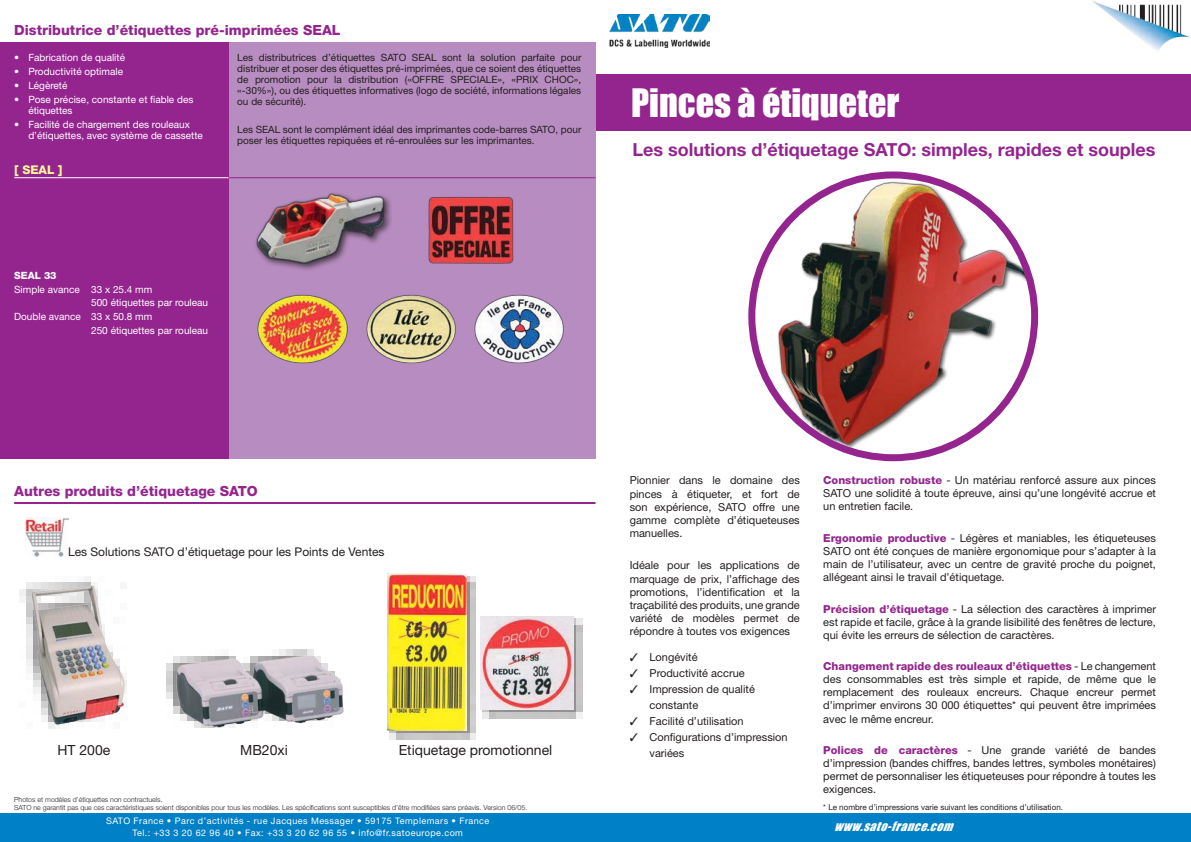
<style>
.page{position:relative;width:1191px;height:842px;background:#fff}
.page>*{position:absolute;margin:0;border:0;box-sizing:border-box;transform-origin:0 0}
.t1{font:36px "Impact";color:#fff}
.t2{font:700 18px "Helvetica Neue";color:#94258f}
.t3{font:800 14px "Helvetica Neue";color:#94258f}
.t4{font:14px "Helvetica Neue";color:#241f1f}
.t5{font:12px "Helvetica Neue";color:#241f1f}
.t6{font:italic 12px "Impact";color:#fff}
.t7{font:800 12px "Helvetica Neue";color:#fff89a}
.t8{font:11px/13px "Helvetica Neue";color:#241f1f;text-align:justify}
.t9{font:10px/11px "Helvetica Neue";color:#241f1f;text-align:justify}
.t10{font:10px/11px "Helvetica Neue";color:#fff}
.t11{font:800 10px "Helvetica Neue";color:#fff}
.t12{font:9px/11.8px "Helvetica Neue";letter-spacing:.05em;color:#fff;text-align:center}
.t13{font:8px "Helvetica Neue";color:#241f1f}
.t14{font:300 7px/8.4px "Helvetica Neue";color:#241f1f}
.s1{font-weight:800;color:#94258f}
</style>
<div class="page">
<div style="left:0;top:814px;width:1191px;height:28px;background:#0081c7"></div>
<img style="left:609px;top:14px;width:100px;height:33px">
<img style="left:1092px;top:1px;width:99px;height:50px">
<div style="left:595px;top:74px;width:596px;height:57px;background:#94258f"></div>
<svg style="left:752px;top:175px;width:282px;height:283px"></svg>
<img style="left:769px;top:179px;width:265px;height:271px">
<div style="left:748px;top:171px;width:290px;height:290px;border:7px solid #94258f;border-radius:50%"></div>
<div style="left:229px;top:43px;width:366px;height:416px;background:#b78cc0"></div>
<div style="left:0;top:43px;width:229px;height:416px;background:#94258f"></div>
<hr style="left:14px;top:177px;width:215px;height:1px;background:#fff">
<hr style="left:229px;top:178px;width:366px;height:1px;background:#94258f">
<img style="left:428px;top:196px;width:86px;height:68px">
<img style="left:257px;top:294px;width:91px;height:70px">
<img style="left:366px;top:294px;width:90px;height:70px">
<img style="left:474px;top:294px;width:90px;height:70px">
<img style="left:246px;top:177px;width:145px;height:93px">
<hr style="left:14px;top:502px;width:581px;height:2px;background:#94258f">
<img style="left:26px;top:518px;width:42px;height:38px">
<div style="left:19px;top:576px;width:107px;height:152px;background:#241f1f;opacity:.5"></div>
<img style="left:30px;top:585px;width:97px;height:141px">
<div style="left:167px;top:649px;width:174px;height:78px;background:#241f1f;opacity:.5"></div>
<img style="left:175px;top:655px;width:169px;height:73px">
<div style="left:390px;top:576px;width:86px;height:163px;background:#241f1f;opacity:.5"></div>
<img style="left:388px;top:574px;width:79px;height:156px">
<div style="left:482px;top:618px;width:101px;height:101px;background:#241f1f;opacity:.5"></div>
<img style="left:480px;top:616px;width:94px;height:93px">
<p class="t3" style="left:14px;top:22px;width:328px">Distributrice d’étiquettes pré-imprimées SEAL</p>
<p class="t10" style="left:14px;top:52px;width:112px">• Fabrication de qualité</p>
<p class="t10" style="left:14px;top:66px;width:110px">• Productivité optimale</p>
<p class="t10" style="left:14px;top:80px;width:55px">• Légèreté</p>
<p class="t10" style="left:28px;top:93px;width:167px;text-indent:-14px">• Pose précise, constante et fiable des étiquettes</p>
<p class="t10" style="left:28px;top:118px;width:176px;text-indent:-14px">• Facilité de chargement des rouleaux d’étiquettes, avec système de cassette</p>
<p class="t7" style="left:14px;top:162px;width:50px">[ SEAL ]</p>
<p class="t9" style="left:237px;top:52px;width:345px">Les distributrices d’étiquettes SATO SEAL sont la solution parfaite pour distribuer et poser des étiquettes pré-imprimées, que ce soient des étiquettes de promotion pour la distribution («OFFRE SPECIALE», «PRIX CHOC», «-30%»), ou des étiquettes informatives (logo de société, informations légales ou de sécurité).</p>
<p class="t9" style="left:237px;top:124px;width:345px">Les SEAL sont le complément idéal des imprimantes code-barres SATO, pour poser les étiquettes repiquées et ré-enroulées sur les imprimantes.</p>
<p class="t11" style="left:14px;top:269px;width:44px">SEAL 33</p>
<p class="t10" style="left:14px;top:283px;width:140px">Simple avance 33 x 25.4 mm</p>
<p class="t10" style="left:91px;top:297px;width:118px">500 étiquettes par rouleau</p>
<p class="t10" style="left:14px;top:311px;width:140px">Double avance 33 x 50.8 mm</p>
<p class="t10" style="left:91px;top:325px;width:118px">250 étiquettes par rouleau</p>
<h1 class="t1" style="left:631px;top:81px;width:270px">Pinces à étiqueter</h1>
<h2 class="t2" style="left:632px;top:138px;width:524px">Les solutions d’étiquetage SATO: simples, rapides et souples</h2>
<p class="t3" style="left:14px;top:483px;width:245px">Autres produits d’étiquetage SATO</p>
<p class="t5" style="left:68px;top:545px;width:318px">Les Solutions SATO d’étiquetage pour les Points de Ventes</p>
<p class="t4" style="left:57px;top:742px;width:54px">HT 200e</p>
<p class="t4" style="left:240px;top:742px;width:49px">MB20xi</p>
<p class="t4" style="left:399px;top:742px;width:155px">Etiquetage promotionnel</p>
<p class="t14" style="left:14px;top:795px;width:514px">Photos et modèles d’étiquettes non contractuels.<br>SATO ne garantit pas que ces caractéristiques soient disponibles pour tous les modèles. Les spécifications sont susceptibles d’être modifiées sans préavis. Version 06/05.</p>
<p class="t12" style="left:106px;top:815px;width:385px">SATO France • Parc d’activités - rue Jacques Messager • 59175 Templemars • France<br>Tel.: +33 3 20 62 96 40 • Fax: +33 3 20 62 96 55 • info@fr.satoeurope.com</p>
<p class="t8" style="left:629px;top:474px;width:172px">Pionnier dans le domaine des pinces à étiqueter, et fort de son expérience, SATO offre une gamme complète d’étiqueteuses manuelles.</p>
<p class="t8" style="left:629px;top:559px;width:172px">Idéale pour les applications de marquage de prix, l’affichage des promotions, l’identification et la traçabilité des produits, une grande variété de modèles permet de répondre à toutes vos exigences</p>
<p class="t8" style="left:629px;top:651px;width:69px">✓ Longévité</p>
<p class="t8" style="left:629px;top:667px;width:116px">✓ Productivité accrue</p>
<p class="t8" style="left:649px;top:681px;width:107px;line-height:16px;text-indent:-20px">✓ Impression de qualité constante</p>
<p class="t8" style="left:629px;top:715px;width:115px">✓ Facilité d’utilisation</p>
<p class="t8" style="left:649px;top:729px;width:140px;line-height:16px;text-indent:-20px">✓ Configurations d’impression variées</p>
<p class="t8" style="left:823px;top:474px;width:334px"><span class="s1">Construction robuste</span> - Un matériau renforcé assure aux pinces SATO une solidité à toute épreuve, ainsi qu’une longévité accrue et un entretien facile.</p>
<p class="t8" style="left:823px;top:531px;width:334px"><span class="s1">Ergonomie productive</span> - Légères et maniables, les étiqueteuses SATO ont été conçues de manière ergonomique pour s’adapter à la main de l’utilisateur, avec un centre de gravité proche du poignet, allégeant ainsi le travail d’étiquetage.</p>
<p class="t8" style="left:823px;top:602px;width:334px"><span class="s1">Précision d’étiquetage</span> - La sélection des caractères à imprimer est rapide et facile, grâce à la grande lisibilité des fenêtres de lecture, qui évite les erreurs de sélection de caractères.</p>
<p class="t8" style="left:823px;top:660px;width:334px"><span class="s1">Changement rapide des rouleaux d’étiquettes</span> - Le changement des consommables est très simple et rapide, de même que le remplacement des rouleaux encreurs. Chaque encreur permet d’imprimer environs 30 000 étiquettes* qui peuvent être imprimées avec le même encreur.</p>
<p class="t8" style="left:823px;top:743px;width:334px"><span class="s1">Polices de caractères</span> - Une grande variété de bandes d’impression (bandes chiffres, bandes lettres, symboles monétaires) permet de personnaliser les étiqueteuses pour répondre à toutes les exigences.</p>
<p class="t13" style="left:823px;top:802px;width:241px">* Le nombre d’impressions varie suivant les conditions d’utilisation.</p>
<p class="t6" style="left:834px;top:818px;width:125px">WWW.SATO-FRANCE.COM</p>
</div>
